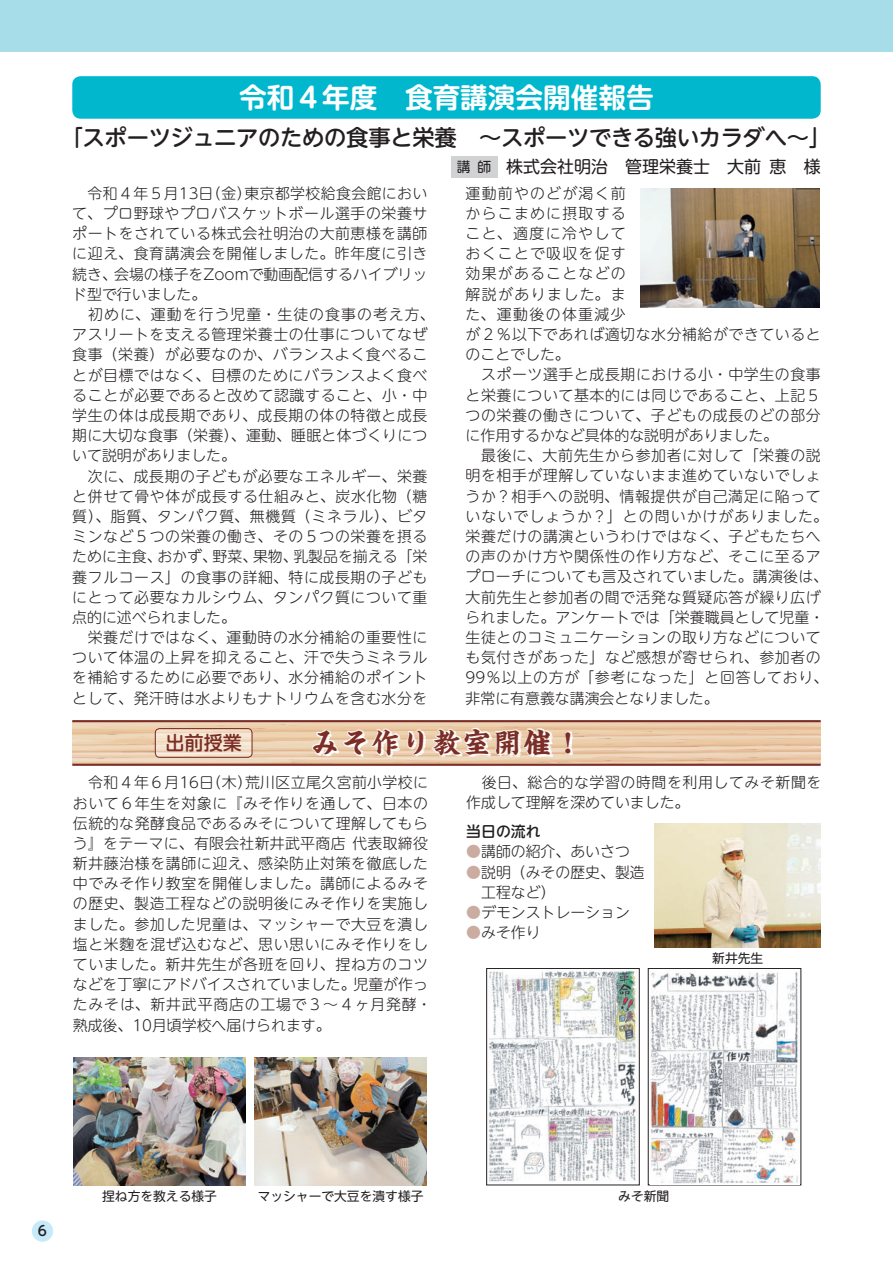
<style>
.page{position:relative;width:893px;height:1263px;background:#fff}
.page>*{position:absolute;margin:0;border:0;box-sizing:border-box;transform-origin:0 0}
.t1{font:27.6px "UD Shin M Go Pro De Bold 90 pv RKSJ H";color:#fff}
.t2{font:27.6px "Kaisho MCBK1 Pro De Bold 90 pv RKSJ H";letter-spacing:.1em;color:#7b2d26}
.t3{font:22.35px "UD Shin M Go Pro Medium 90 pv RKSJ H";letter-spacing:-.015em;color:#231f20}
.t4{font:19.2px "UD Shin M Go Pro Medium 90 pv RKSJ H";color:#7b2d26}
.t5{font:16.95px "UD Shin M Go Pro Regular 90 pv RKSJ H";color:#231f20}
.t6{font:14.85px/20.2px "UD Shin M Go Pro Light 90 pv RKSJ H";letter-spacing:.04em;color:#231f20}
.t7{font:14.85px/20.2px "UD Shin M Go Pro Light 90 pv RKSJ H";color:#231f20}
.t8{font:14.85px "UD Shin M Go Pro Medium 90 pv RKSJ H";color:#231f20}
.t9{font:13.8px "UD Shin M Go Pro Regular 90 pv RKSJ H";color:#231f20}
.t10{font:13.8px "UD Shin M Go Pro Medium 90 pv RKSJ H";color:#231f20}
.t11{font:12.75px "UD Shin M Go Pro Regular 90 pv RKSJ H";color:#231f20}
.s1{color:#cbaca1}
</style>
<div class="page">
<div style="left:0;top:0;width:893px;height:51px;background:#a7dde9"></div>
<div style="left:32px;top:1220px;width:21px;height:22px;background:#c6eafa;border-radius:50%"></div>
<hr style="left:72px;top:764px;width:749px;height:2px;background:#7b2d26">
<hr style="left:72px;top:720px;width:749px;height:2px;background:#7b2d26">
<div style="left:451px;top:156px;width:46px;height:21px;background:#d1d2d4"></div>
<img style="left:641px;top:189px;width:178px;height:119px">
<div style="left:72px;top:76px;width:749px;height:43px;background:#00b7ce;border-radius:9px"></div>
<svg style="left:72px;top:721px;width:749px;height:44px;background:#e7caaf"></svg>
<div style="left:155px;top:728px;width:98px;height:30px;border:1px solid #7b2d26;border-radius:4px"></div>
<img style="left:74px;top:1057px;width:172px;height:128px">
<img style="left:254px;top:1057px;width:173px;height:128px">
<img style="left:655px;top:824px;width:166px;height:123px">
<div style="left:486px;top:968px;width:153px;height:217px;border:1px solid #231f20"></div>
<img style="left:488px;top:969px;width:150px;height:214px">
<div style="left:648px;top:968px;width:153px;height:217px;border:1px solid #231f20"></div>
<img style="left:650px;top:969px;width:149px;height:215px">
<h1 class="t1" style="left:239px;top:87px;width:416px">令和４年度　食育講演会開催報告</h1>
<h2 class="t3" style="left:61px;top:129px;width:772px">「スポーツジュニアのための食事と栄養　～スポーツできる強いカラダへ～」</h2>
<p class="t5" style="left:506px;top:160px;width:316px">株式会社明治　管理栄養士　大前 恵　様</p>
<p class="t9" style="left:457px;top:161px;width:36px">講 師</p>
<p class="t6" style="left:72px;top:185px;width:364px">　令和４年５月13日（金）東京都学校給食会館において、プロ野球やプロバスケットボール選手の栄養サポートをされている株式会社明治の大前恵様を講師に迎え、食育講演会を開催しました。昨年度に引き続き、会場の様子をZoomで動画配信するハイブリッド型で行いました。<br>　初めに、運動を行う児童・生徒の食事の考え方、アスリートを支える管理栄養士の仕事についてなぜ食事（栄養）が必要なのか、バランスよく食べることが目標ではなく、目標のためにバランスよく食べることが必要であると改めて認識すること、小・中学生の体は成長期であり、成長期の体の特徴と成長期に大切な食事（栄養）、運動、睡眠と体づくりについて説明がありました。<br>　次に、成長期の子どもが必要なエネルギー、栄養と併せて骨や体が成長する仕組みと、炭水化物（糖質）、脂質、タンパク質、無機質（ミネラル）、ビタミンなど５つの栄養の働き、その５つの栄養を摂るために主食、おかず、野菜、果物、乳製品を揃える「栄養フルコース」の食事の詳細、特に成長期の子どもにとって必要なカルシウム、タンパク質について重点的に述べられました。<br>　栄養だけではなく、運動時の水分補給の重要性について体温の上昇を抑えること、汗で失うミネラルを補給するために必要であり、水分補給のポイントとして、発汗時は水よりもナトリウムを含む水分を</p>
<p class="t6" style="left:466px;top:185px;width:364px">運動前やのどが渇く前<br>からこまめに摂取する<br>こと、適度に冷やして<br>おくことで吸収を促す<br>効果があることなどの<br>解説がありました。ま<br>た、運動後の体重減少<br>が２％以下であれば適切な水分補給ができているとのことでした。<br>　スポーツ選手と成長期における小・中学生の食事と栄養について基本的には同じであること、上記５つの栄養の働きについて、子どもの成長のどの部分に作用するかなど具体的な説明がありました。<br>　最後に、大前先生から参加者に対して「栄養の説明を相手が理解していないまま進めていないでしょうか？相手への説明、情報提供が自己満足に陥っていないでしょうか？」との問いかけがありました。栄養だけの講演というわけではなく、子どもたちへの声のかけ方や関係性の作り方など、そこに至るアプローチについても言及されていました。講演後は、大前先生と参加者の間で活発な質疑応答が繰り広げられました。アンケートでは「栄養職員として児童・生徒とのコミュニケーションの取り方などについても気付きがあった」など感想が寄せられ、参加者の<br>99％以上の方が「参考になった」と回答しており、非常に有意義な講演会となりました。</p>
<h1 class="t2" style="left:311px;top:732px;width:272px">みそ作り教室開催！</h1>
<p class="t6" style="left:73px;top:775px;width:360px">　令和４年６月16日（木）荒川区立尾久宮前小学校において６年生を対象に『みそ作りを通して、日本の伝統的な発酵食品であるみそについて理解してもらう』をテーマに、有限会社新井武平商店 代表取締役新井藤治様を講師に迎え、感染防止対策を徹底した中でみそ作り教室を開催しました。講師によるみその歴史、製造工程などの説明後にみそ作りを実施しました。参加した児童は、マッシャーで大豆を潰し塩と米麴を混ぜ込むなど、思い思いにみそ作りをしていました。新井先生が各班を回り、捏ね方のコツなどを丁寧にアドバイスされていました。児童が作ったみそは、新井武平商店の工場で３～４ヶ月発酵・熟成後、10月頃学校へ届けられます。</p>
<p class="t6" style="left:466px;top:774px;width:357px">　後日、総合的な学習の時間を利用してみそ新聞を作成して理解を深めていました。</p>
<p class="t4" style="left:165px;top:736px;width:78px">出前授業</p>
<p class="t8" style="left:466px;top:826px;width:76px">当日の流れ</p>
<p class="t7" style="left:466px;top:844px;width:165px"><span class="s1">●</span>講師の紹介、あいさつ</p>
<p class="t7" style="left:466px;top:864px;width:180px"><span class="s1">●</span>説明（みその歴史、製造　工程など）</p>
<p class="t7" style="left:466px;top:904px;width:165px"><span class="s1">●</span>デモンストレーション</p>
<p class="t6" style="left:466px;top:924px;width:76px"><span class="s1">●</span>みそ作り</p>
<p class="t11" style="left:712px;top:953px;width:53px">新井先生</p>
<p class="t10" style="left:38px;top:1226px;width:11px">6</p>
<p class="t11" style="left:102px;top:1191px;width:116px">捏ね方を教える様子</p>
<p class="t11" style="left:258px;top:1191px;width:167px">マッシャーで大豆を潰す様子</p>
<p class="t11" style="left:618px;top:1191px;width:53px">みそ新聞</p>
</div>
